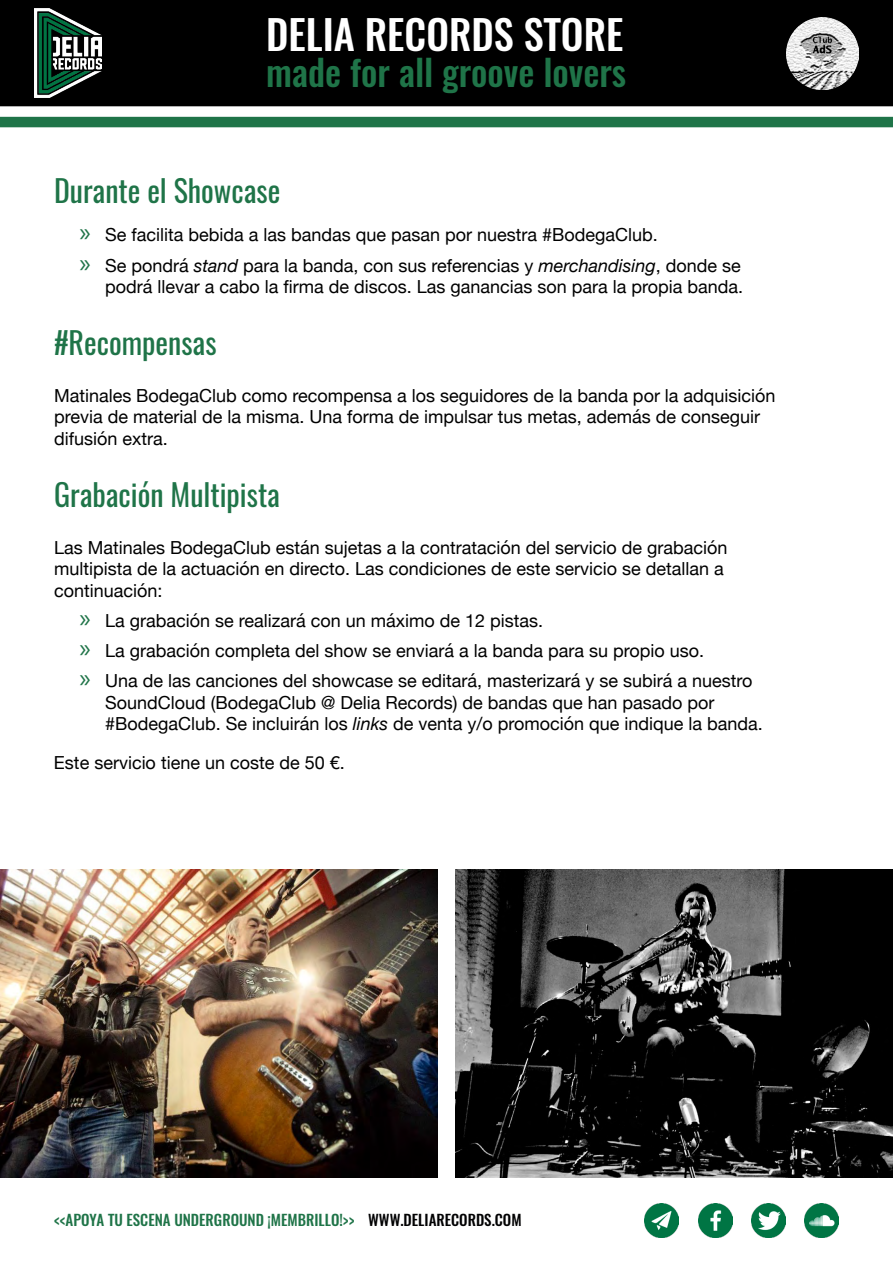
<style>
.page{position:relative;width:893px;height:1263px;background:#fff}
.page>*{position:absolute;margin:0;border:0;box-sizing:border-box;transform-origin:0 0}
.t1{font:500 40.5px "Oswald";color:#fff}
.t2{font:500 36px "Oswald";color:#1f7448}
.t3{font:30px "Oswald";color:#1f7448}
.t4{font:18px/21.6px "Helvetica Neue";color:#000}
.t5{font:500 15px "Oswald";color:#1f7448}
.s1{font-family:"Myriad Pro";font-size:27px;color:#1f7448}
.s2{font-style:italic}
.s3{color:#020203}
</style>
<div class="page">
<img style="left:0;top:870px;width:438px;height:308px">
<img style="left:455px;top:870px;width:438px;height:308px">
<div style="left:1px;top:1px;width:891px;height:105px;background:#000"></div>
<div style="left:0;top:0;width:893px;height:106px;border:2px solid #000"></div>
<img style="left:34px;top:8px;width:68px;height:90px">
<img style="left:787px;top:17px;width:72px;height:72px">
<div style="left:0;top:117px;width:893px;height:10px;background:#1f7448"></div>
<img style="left:805px;top:1203px;width:34px;height:34px">
<img style="left:752px;top:1203px;width:34px;height:34px">
<img style="left:698px;top:1203px;width:34px;height:34px">
<img style="left:645px;top:1203px;width:34px;height:34px">
<h1 class="t1" style="left:266px;top:6px;width:359px">DELIA RECORDS STORE</h1>
<h2 class="t2" style="left:266px;top:47px;width:361px">made for all groove lovers</h2>
<h3 class="t3" style="left:54px;top:170px;width:228px">Durante el Showcase</h3>
<p class="t4" style="left:80px;top:221px;width:663px;line-height:30.2px"><span class="s1">»</span> Se facilita bebida a las bandas que pasan por nuestra #BodegaClub.<br><span class="s1">»</span> Se pondrá <span class="s2">stand</span> para la banda, con sus referencias y <span class="s2">merchandising</span>, donde se</p>
<p class="t4" style="left:105px;top:277px;width:640px">podrá llevar a cabo la firma de discos. Las ganancias son para la propia banda.</p>
<h3 class="t3" style="left:54px;top:322px;width:164px">#Recompensas</h3>
<p class="t4" style="left:54px;top:386px;width:723px">Matinales BodegaClub como recompensa a los seguidores de la banda por la adquisición previa de material de la misma. Una forma de impulsar tus metas, además de conseguir difusión extra.</p>
<h3 class="t3" style="left:54px;top:473px;width:228px">Grabación Multipista</h3>
<p class="t4" style="left:54px;top:537px;width:675px">Las Matinales BodegaClub están sujetas a la contratación del servicio de grabación multipista de la actuación en directo. Las condiciones de este servicio se detallan a continuación:</p>
<p class="t4" style="left:80px;top:606px;width:674px;line-height:30.2px"><span class="s1">»</span> La grabación se realizará con un máximo de 12 pistas.<br><span class="s1">»</span> La grabación completa del show se enviará a la banda para su propio uso.<br><span class="s1">»</span> Una de las canciones del showcase se editará, masterizará y se subirá a nuestro</p>
<p class="t4" style="left:105px;top:692px;width:659px">SoundCloud (BodegaClub @ Delia Records) de bandas que han pasado por #BodegaClub. Se incluirán los <span class="s2">links</span> de venta y/o promoción que indique la banda.</p>
<p class="t4" style="left:54px;top:753px;width:292px">Este servicio tiene un coste de 50 €.</p>
<p class="t5" style="left:54px;top:1209px;width:469px">&lt;&lt;APOYA TU ESCENA UNDERGROUND ¡MEMBRILLO!&gt;&gt; <span class="s3">WWW.DELIARECORDS.COM</span></p>
</div>
